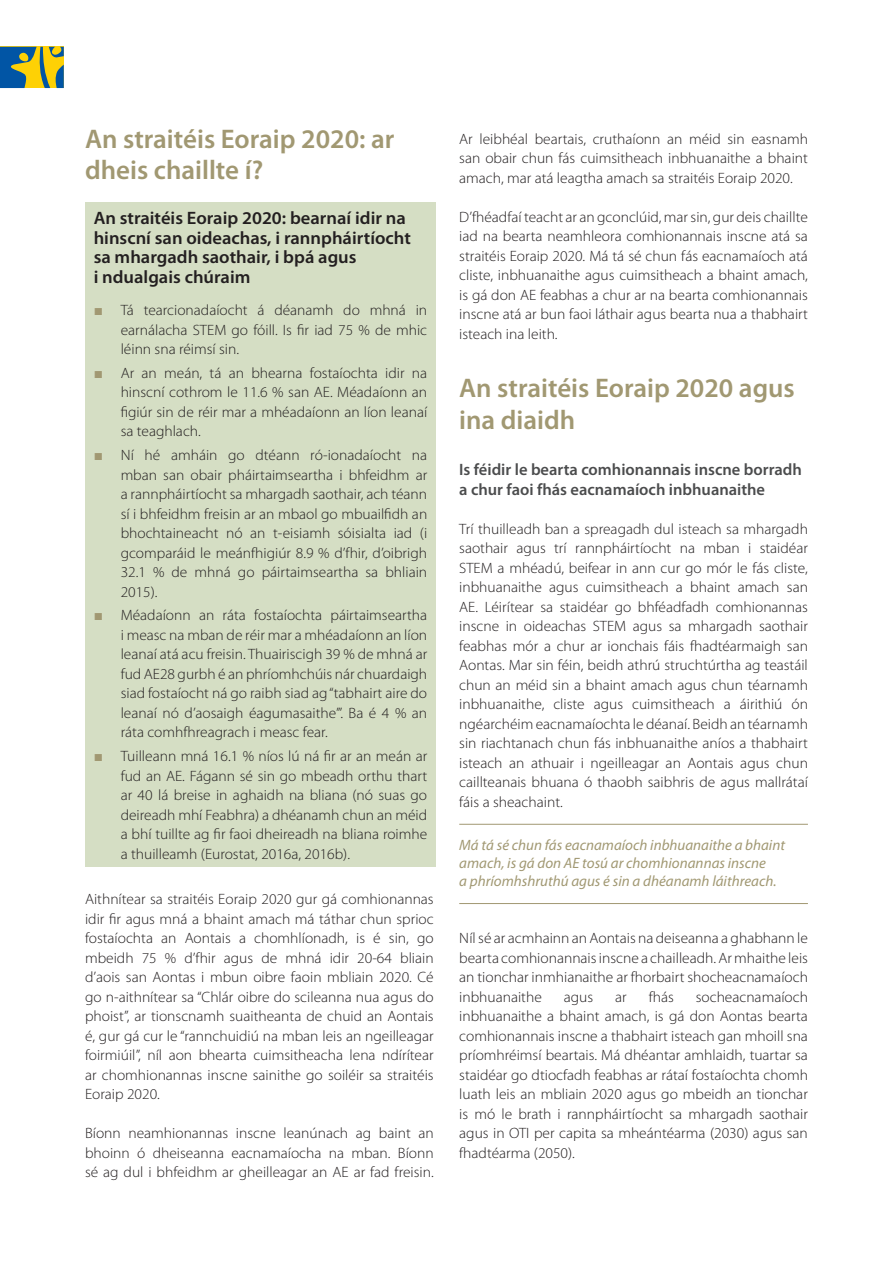
<style>
.page{position:relative;width:893px;height:1263px;background:#fff}
.page>*{position:absolute;margin:0;border:0;box-sizing:border-box;transform-origin:0 0}
.Title_1_1{font:600 27px/31.5px "Myriad Pro";color:#a19872}
.Box_subtitle{font:600 18px/19.5px "Myriad Pro";color:#231f20}
.Title_1_1_1{font:600 16.5px/19.5px "Myriad Pro";color:#4b4c4d}
.Body_Text{font:300 15px/19.5px "Myriad Pro";color:#231f20;text-align:justify}
.quote{font:italic 15px/18px "Myriad Pro";color:#a19872}
.s1{font-family:"Arial";font-weight:400;color:#a19872}
</style>
<div class="page">
<svg style="left:0;top:47px;width:64px;height:41px"></svg>
<div style="left:85px;top:202px;width:351px;height:665px;background:#d5dec4"></div>
<hr style="left:459px;top:824px;width:349px;height:1px;background:#a19872">
<hr style="left:459px;top:903px;width:349px;height:1px;background:#a19872">
<p class="Title_1_1" style="left:85px;top:123px;width:311px">An straitéis Eoraip 2020: ar dheis chaillte í?</p>
<p class="Box_subtitle" style="left:94px;top:209px;width:319px">An straitéis Eoraip 2020: bearnaí idir na hinscní san oideachas, i rannpháirtíocht sa mhargadh saothair, i bpá agus<br>i ndualgais chúraim</p>
<p class="Body_Text" style="left:121px;top:301px;width:308px;text-indent:-27px"><span class="s1">■</span> Tá tearcionadaíocht á déanamh do mhná in earnálacha STEM go fóill. Is fir iad 75 % de mhic léinn sna réimsí sin.</p>
<p class="Body_Text" style="left:121px;top:363px;width:308px;text-indent:-27px"><span class="s1">■</span> Ar an meán, tá an bhearna fostaíochta idir na hinscní cothrom le 11.6 % san AE. Méadaíonn an figiúr sin de réir mar a mhéadaíonn an líon leanaí sa teaghlach.</p>
<p class="Body_Text" style="left:121px;top:446px;width:308px;text-indent:-27px"><span class="s1">■</span> Ní hé amháin go dtéann ró-ionadaíocht na mban san obair pháirtaimseartha i bhfeidhm ar a rannpháirtíocht sa mhargadh saothair, ach téann sí i bhfeidhm freisin ar an mbaol go mbuailfidh an bhochtaineacht nó an t-eisiamh sóisialta iad (i gcomparáid le meánfhigiúr 8.9 % d’fhir, d’oibrigh 32.1 % de mhná go páirtaimseartha sa bhliain 2015).</p>
<p class="Body_Text" style="left:121px;top:606px;width:308px;text-indent:-27px"><span class="s1">■</span> Méadaíonn an ráta fostaíochta páirtaimseartha i measc na mban de réir mar a mhéadaíonn an líon leanaí atá acu freisin. Thuairiscigh 39 % de mhná ar fud AE28 gurbh é an phríomhchúis nár chuardaigh siad fostaíocht ná go raibh siad ag “tabhairt aire do leanaí nó d’aosaigh éagumasaithe’”. Ba é 4 % an ráta comhfhreagrach i measc fear.</p>
<p class="Body_Text" style="left:121px;top:747px;width:308px;text-indent:-27px"><span class="s1">■</span> Tuilleann mná 16.1 % níos lú ná fir ar an meán ar fud an AE. Fágann sé sin go mbeadh orthu thart ar 40 lá breise in aghaidh na bliana (nó suas go deireadh mhí Feabhra) a dhéanamh chun an méid a bhí tuillte ag fir faoi dheireadh na bliana roimhe a thuilleamh (Eurostat, 2016a, 2016b).</p>
<p class="Body_Text" style="left:85px;top:890px;width:350px">Aithnítear sa straitéis Eoraip 2020 gur gá comhionannas idir fir agus mná a bhaint amach má táthar chun sprioc fostaíochta an Aontais a chomhlíonadh, is é sin, go mbeidh 75 % d’fhir agus de mhná idir 20-64 bliain d’aois san Aontas i mbun oibre faoin mbliain 2020. Cé go n-aithnítear sa “Chlár oibre do scileanna nua agus do phoist”, ar tionscnamh suaitheanta de chuid an Aontais é, gur gá cur le “rannchuidiú na mban leis an ngeilleagar foirmiúil”, níl aon bhearta cuimsitheacha lena ndírítear ar chomhionannas inscne sainithe go soiléir sa straitéis Eoraip 2020.</p>
<p class="Body_Text" style="left:85px;top:1124px;width:350px">Bíonn neamhionannas inscne leanúnach ag baint an bhoinn ó dheiseanna eacnamaíocha na mban. Bíonn sé ag dul i bhfeidhm ar gheilleagar an AE ar fad freisin.</p>
<p class="Body_Text" style="left:459px;top:129px;width:350px">Ar leibhéal beartais, cruthaíonn an méid sin easnamh san obair chun fás cuimsitheach inbhuanaithe a bhaint amach, mar atá leagtha amach sa straitéis Eoraip 2020.</p>
<p class="Body_Text" style="left:459px;top:207px;width:350px">D’fhéadfaí teacht ar an gconclúid, mar sin, gur deis chaillte iad na bearta neamhleora comhionannais inscne atá sa straitéis Eoraip 2020. Má tá sé chun fás eacnamaíoch atá cliste, inbhuanaithe agus cuimsitheach a bhaint amach, is gá don AE feabhas a chur ar na bearta comhionannais inscne atá ar bun faoi láthair agus bearta nua a thabhairt isteach ina leith.</p>
<p class="Title_1_1" style="left:459px;top:373px;width:337px">An straitéis Eoraip 2020 agus ina diaidh</p>
<p class="Title_1_1_1" style="left:459px;top:460px;width:344px">Is féidir le bearta comhionannais inscne borradh a chur faoi fhás eacnamaíoch inbhuanaithe</p>
<p class="Body_Text" style="left:459px;top:519px;width:350px">Trí thuilleadh ban a spreagadh dul isteach sa mhargadh saothair agus trí rannpháirtíocht na mban i staidéar STEM a mhéadú, beifear in ann cur go mór le fás cliste, inbhuanaithe agus cuimsitheach a bhaint amach san AE. Léirítear sa staidéar go bhféadfadh comhionannas inscne in oideachas STEM agus sa mhargadh saothair feabhas mór a chur ar ionchais fáis fhadtéarmaigh san Aontas. Mar sin féin, beidh athrú struchtúrtha ag teastáil chun an méid sin a bhaint amach agus chun téarnamh inbhuanaithe, cliste agus cuimsitheach a áirithiú ón ngéarchéim eacnamaíochta le déanaí. Beidh an téarnamh sin riachtanach chun fás inbhuanaithe aníos a thabhairt isteach an athuair i ngeilleagar an Aontais agus chun caillteanais bhuana ó thaobh saibhris de agus mallrátaí fáis a sheachaint.</p>
<p class="quote" style="left:459px;top:836px;width:327px">Má tá sé chun fás eacnamaíoch inbhuanaithe a bhaint amach, is gá don AE tosú ar chomhionannas inscne<br>a phríomhshruthú agus é sin a dhéanamh láithreach.</p>
<p class="Body_Text" style="left:459px;top:929px;width:350px">Níl sé ar acmhainn an Aontais na deiseanna a ghabhann le bearta comhionannais inscne a chailleadh. Ar mhaithe leis an tionchar inmhianaithe ar fhorbairt shocheacnamaíoch inbhuanaithe</p>
<p class="Body_Text" style="left:564px;top:987px;width:31px">agus</p>
<p class="Body_Text" style="left:615px;top:987px;width:13px">ar</p>
<p class="Body_Text" style="left:649px;top:987px;width:27px">fhás</p>
<p class="Body_Text" style="left:459px;top:987px;width:350px;text-indent:237px">socheacnamaíoch inbhuanaithe a bhaint amach, is gá don Aontas bearta comhionannais inscne a thabhairt isteach gan mhoill sna príomhréimsí beartais. Má dhéantar amhlaidh, tuartar sa staidéar go dtiocfadh feabhas ar rátaí fostaíochta chomh luath leis an mbliain 2020 agus go mbeidh an tionchar is mó le brath i rannpháirtíocht sa mhargadh saothair agus in OTI per capita sa mheántéarma (2030) agus san fhadtéarma (2050).</p>
</div>
